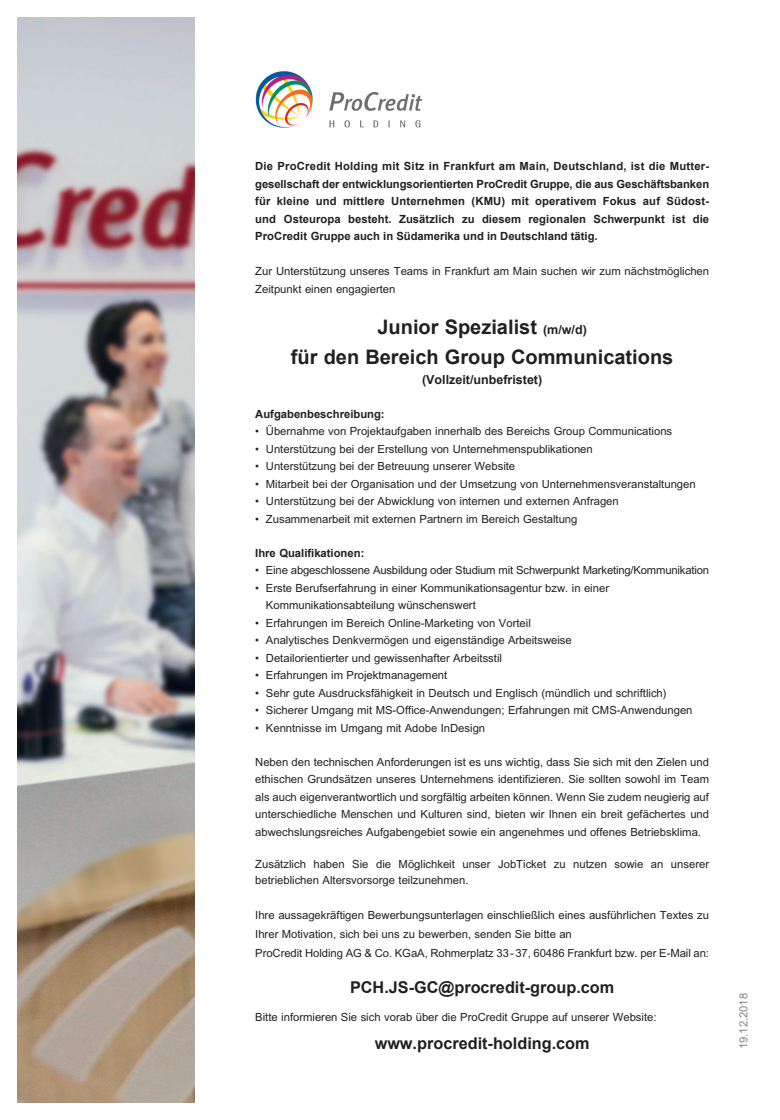
<style>
.page{position:relative;width:780px;height:1120px;background:#fff}
.page>*{position:absolute;margin:0;border:0;box-sizing:border-box;transform-origin:0 0}
.t1{font:700 20px/30px "Arial";color:#231f20;text-align:center}
.t2{font:700 16.25px "Arial";color:#231f20}
.t3{font:700 12.5px "Arial";color:#231f20}
.t4{font:11.25px/17.5px "Arial";color:#231f20}
.t5{font:700 11.25px/17.5px "Arial";color:#231f20;text-align:justify}
.t6{font:11.25px "Arial";color:#808285}
.s1{font-size:12.5px}
</style>
<div class="page">
<img style="left:255px;top:71px;width:168px;height:57px">
<img style="left:18px;top:18px;width:177px;height:1084px">
<p class="t5" style="left:255px;top:158px;width:455px">Die ProCredit Holding mit Sitz in Frankfurt am Main, Deutschland, ist die Mutter&shy;gesellschaft der entwicklungsorientierten ProCredit Gruppe, die aus Geschäftsbanken für kleine und mittlere Unternehmen (KMU) mit operativem Fokus auf Südost&shy;und Osteuropa besteht. Zusätzlich zu diesem regionalen Schwerpunkt ist die ProCredit Gruppe auch in Südamerika und in Deutschland tätig.</p>
<p class="t4" style="left:255px;top:263px;width:455px">Zur Unterstützung unseres Teams in Frankfurt am Main suchen wir zum nächstmöglichen<br>Zeitpunkt einen engagierten</p>
<h1 class="t1" style="left:291px;top:313px;width:384px">Junior Spezialist <span class="s1">(m/w/d)<br></span>für den Bereich Group Communications</h1>
<p class="t3" style="left:422px;top:371px;width:122px">(Vollzeit/unbefristet)</p>
<p class="t5" style="left:255px;top:405px;width:131px">Aufgabenbeschreibung:</p>
<p class="t4" style="left:255px;top:423px;width:418px">• Übernahme von Projektaufgaben innerhalb des Bereichs Group Communications</p>
<p class="t4" style="left:255px;top:440px;width:339px">• Unterstützung bei der Erstellung von Unternehmenspublikationen</p>
<p class="t4" style="left:255px;top:458px;width:261px">• Unterstützung bei der Betreuung unserer Website</p>
<p class="t4" style="left:255px;top:475px;width:442px">• Mitarbeit bei der Organisation und der Umsetzung von Unternehmensveranstaltungen</p>
<p class="t4" style="left:255px;top:493px;width:365px">• Unterstützung bei der Abwicklung von internen und externen Anfragen</p>
<p class="t4" style="left:255px;top:510px;width:324px">• Zusammenarbeit mit externen Partnern im Bereich Gestaltung</p>
<p class="t5" style="left:255px;top:544px;width:111px">Ihre Qualifikationen:</p>
<p class="t4" style="left:255px;top:561px;width:455px">• Eine abgeschlossene Ausbildung oder Studium mit Schwerpunkt Marketing/Kommunikation</p>
<p class="t4" style="left:266px;top:579px;width:344px;text-indent:-11px">• Erste Berufserfahrung in einer Kommunikationsagentur bzw. in einer<br>Kommunikationsabteilung wünschenswert</p>
<p class="t4" style="left:255px;top:614px;width:277px">• Erfahrungen im Bereich Online-Marketing von Vorteil</p>
<p class="t4" style="left:255px;top:631px;width:318px">• Analytisches Denkvermögen und eigenständige Arbeitsweise</p>
<p class="t4" style="left:255px;top:649px;width:248px">• Detailorientierter und gewissenhafter Arbeitsstil</p>
<p class="t4" style="left:255px;top:666px;width:193px">• Erfahrungen im Projektmanagement</p>
<p class="t4" style="left:255px;top:684px;width:413px">• Sehr gute Ausdrucksfähigkeit in Deutsch und Englisch (mündlich und schriftlich)</p>
<p class="t4" style="left:255px;top:701px;width:439px">• Sicherer Umgang mit MS-Office-Anwendungen; Erfahrungen mit CMS-Anwendungen</p>
<p class="t4" style="left:255px;top:719px;width:231px">• Kenntnisse im Umgang mit Adobe InDesign</p>
<p class="t4" style="left:255px;top:753px;width:455px;text-align:justify">Neben den technischen Anforderungen ist es uns wichtig, dass Sie sich mit den Zielen und ethischen Grundsätzen unseres Unternehmens identifizieren. Sie sollten sowohl im Team als auch eigenverantwortlich und sorgfältig arbeiten können. Wenn Sie zudem neugierig auf unterschiedliche Menschen und Kulturen sind, bieten wir Ihnen ein breit gefächertes und abwechslungsreiches Aufgabengebiet sowie ein angenehmes und offenes Betriebsklima.</p>
<p class="t4" style="left:255px;top:856px;width:455px;line-height:16.2px">Zusätzlich haben Sie die Möglichkeit unser JobTicket zu nutzen sowie an unserer betrieblichen Altersvorsorge teilzunehmen.</p>
<p class="t4" style="left:255px;top:906px;width:455px;line-height:18.8px">Ihre aussagekräftigen Bewerbungsunterlagen einschließlich eines ausführlichen Textes zu<br>Ihrer Motivation, sich bei uns zu bewerben, senden Sie bitte an<br>ProCredit Holding AG &amp; Co. KGaA, Rohmerplatz 33-37, 60486 Frankfurt bzw. per E-Mail an:</p>
<h2 class="t2" style="left:350px;top:976px;width:266px">PCH.JS-GC@procredit-group.com</h2>
<p class="t4" style="left:255px;top:1008px;width:403px">Bitte informieren Sie sich vorab über die ProCredit Gruppe auf unserer Website:</p>
<h2 class="t2" style="left:374px;top:1033px;width:216px">www.procredit-holding.com</h2>
<p class="t6" style="left:737px;top:1049px;width:58px;rotate:-90deg">19.12.2018</p>
</div>
